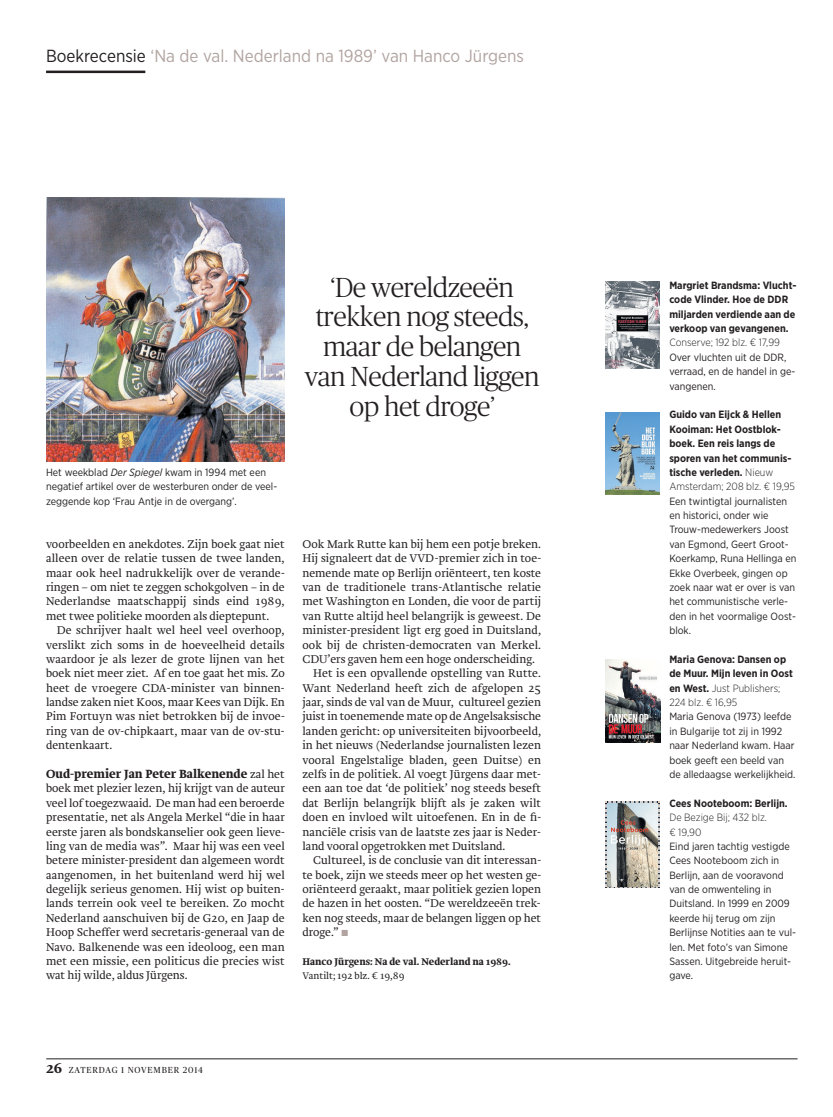
<style>
.page{position:relative;width:833px;height:1117px;background:#fff}
.page>*{position:absolute;margin:0;border:0;box-sizing:border-box;transform-origin:0 0}
.t1{font:300 27.5px/29.8px "Publico Headline";letter-spacing:-.015em;color:#231f20;text-align:center}
.t2{font:17.5px "Gotham Narrow";color:#b1a4a0}
.t3{font:700 12.25px "Brioni Std";color:#231f20}
.t4{font:300 11.75px/14.4px "Brioni Std";letter-spacing:.005em;color:#231f20;text-align:justify}
.t5{font:10.5px/14.4px "Gotham Narrow";color:#231f20}
.t6{font:700 10.5px/14.4px "Gotham Narrow";color:#231f20}
.t7{font:300 10.5px/14.4px "Gotham Narrow";color:#231f20}
.t8{font:700 10px "Brioni Std";color:#231f20}
.t9{font:300 10px "Brioni Std";color:#231f20}
.t10{font:8.75px "Publico Headline";letter-spacing:.1em;color:#231f20}
.s1{color:#231f20}
.s2{font-style:italic}
.s3{font-weight:300;font-size:11.75px}
.s4{font-family:"Publico Headline";font-weight:400;font-size:8.75px;color:#b1a4a0}
.s5{font-family:"Brioni Std";font-weight:700;font-size:15px}
.s6{font-weight:300}
</style>
<div class="page">
<hr style="left:46px;top:1058px;width:751px;height:1px;background:#231f20">
<hr style="left:46px;top:71px;width:99px;height:2px;background:#231f20">
<img style="left:46px;top:198px;width:239px;height:263px">
<img style="left:605px;top:801px;width:54px;height:86px">
<img style="left:605px;top:659px;width:55px;height:83px">
<img style="left:605px;top:281px;width:54px;height:87px">
<img style="left:605px;top:412px;width:54px;height:82px">
<h2 class="t2" style="left:46px;top:50px;width:479px"><span class="s1">Boekrecensie</span> ‘Na de val. Nederland na 1989’ van Hanco Jürgens</h2>
<h1 class="t1" style="left:305px;top:270px;width:236px">‘De wereldzeeën trekken nog steeds, maar de belangen van Nederland liggen op het droge’</h1>
<p class="t5" style="left:46px;top:466px;width:233px">Het weekblad <span class="s2">Der Spiegel</span> kwam in 1994 met een negatief artikel over de westerburen onder de veel&shy;zeggende kop ‘Frau Antje in de overgang’.</p>
<p class="t4" style="left:46px;top:536px;width:240px">voorbeelden en anekdotes. Zijn boek gaat niet alleen over de relatie tussen de twee landen, maar ook heel nadrukkelijk over de verande&shy;ringen – om niet te zeggen schokgolven – in de Nederlandse maatschappij sinds eind 1989, met twee politieke moorden als dieptepunt.</p>
<p class="t4" style="left:46px;top:622px;width:240px;text-indent:11px">De schrijver haalt wel heel veel overhoop, verslikt zich soms in de hoeveelheid details waardoor je als lezer de grote lijnen van het boek niet meer ziet. Af en toe gaat het mis. Zo heet de vroegere CDA-minister van binnen&shy;landse zaken niet Koos, maar Kees van Dijk. En Pim Fortuyn was niet betrokken bij de invoe&shy;ring van de ov-chipkaart, maar van de ov-stu&shy;dentenkaart.</p>
<p class="t3" style="left:46px;top:766px;width:240px">Oud-premier Jan Peter Balkenende <span class="s3">zal het</span></p>
<p class="t4" style="left:46px;top:781px;width:240px">boek met plezier lezen, hij krijgt van de auteur veel loftoegezwaaid. De man had een beroerde presentatie, net als Angela Merkel “die in haar eerste jaren als bondskanselier ook geen lieve&shy;ling van de media was”. Maar hij was een veel betere minister-president dan algemeen wordt aangenomen, in het buitenland werd hij wel degelijk serieus genomen. Hij wist op buiten&shy;lands terrein ook veel te bereiken. Zo mocht Nederland aanschuiven bij de G20, en Jaap de Hoop Scheffer werd secretaris-generaal van de Navo. Balkenende was een ideoloog, een man met een missie, een politicus die precies wist wat hij wilde, aldus Jürgens.</p>
<p class="t4" style="left:302px;top:536px;width:240px">Ook Mark Rutte kan bij hem een potje breken.</p>
<p class="t4" style="left:302px;top:551px;width:240px">Hij signaleert dat de VVD-premier zich in toe-</p>
<p class="t4" style="left:302px;top:565px;width:240px">nemende mate op Berlijn oriënteert, ten koste</p>
<p class="t4" style="left:302px;top:579px;width:240px">van de traditionele trans-Atlantische relatie</p>
<p class="t4" style="left:302px;top:594px;width:240px">met Washington en Londen, die voor de partij</p>
<p class="t4" style="left:302px;top:608px;width:240px">van Rutte altijd heel belangrijk is geweest. De</p>
<p class="t4" style="left:302px;top:622px;width:240px">minister-president ligt erg goed in Duitsland,</p>
<p class="t4" style="left:302px;top:637px;width:240px">ook bij de christen-democraten van Merkel.</p>
<p class="t4" style="left:302px;top:651px;width:234px">CDU’ers gaven hem een hoge onderscheiding.</p>
<p class="t4" style="left:313px;top:666px;width:229px">Het is een opvallende opstelling van Rutte.</p>
<p class="t4" style="left:302px;top:680px;width:240px">Want Nederland heeft zich de afgelopen 25</p>
<p class="t4" style="left:302px;top:694px;width:240px">jaar, sinds de val van de Muur, cultureel gezien</p>
<p class="t4" style="left:302px;top:709px;width:240px">juist in toenemende mate op de Angelsaksische</p>
<p class="t4" style="left:302px;top:723px;width:240px">landen gericht: op universiteiten bijvoorbeeld,</p>
<p class="t4" style="left:302px;top:737px;width:240px">in het nieuws (Nederlandse journalisten lezen</p>
<p class="t4" style="left:302px;top:752px;width:240px">vooral Engelstalige bladen, geen Duitse) en</p>
<p class="t4" style="left:302px;top:766px;width:240px">zelfs in de politiek. Al voegt Jürgens daar met-</p>
<p class="t4" style="left:302px;top:781px;width:240px">een aan toe dat ‘de politiek’ nog steeds beseft</p>
<p class="t4" style="left:302px;top:795px;width:240px">dat Berlijn belangrijk blijft als je zaken wilt</p>
<p class="t4" style="left:302px;top:809px;width:240px">doen en invloed wilt uitoefenen. En in de fi-</p>
<p class="t4" style="left:302px;top:824px;width:240px">nanciële crisis van de laatste zes jaar is Neder-</p>
<p class="t4" style="left:302px;top:838px;width:204px">land vooral opgetrokken met Duitsland.</p>
<p class="t4" style="left:313px;top:852px;width:229px">Cultureel, is de conclusie van dit interessan-</p>
<p class="t4" style="left:302px;top:867px;width:240px">te boek, zijn we steeds meer op het westen ge-</p>
<p class="t4" style="left:302px;top:881px;width:240px">oriënteerd geraakt, maar politiek gezien lopen</p>
<p class="t4" style="left:302px;top:896px;width:240px">de hazen in het oosten. “De wereldzeeën trek-</p>
<p class="t4" style="left:302px;top:910px;width:240px">ken nog steeds, maar de belangen liggen op het</p>
<p class="t4" style="left:302px;top:924px;width:48px">droge.” <span class="s4">■</span></p>
<p class="t8" style="left:302px;top:955px;width:210px">Hanco Jürgens: Na de val. Nederland na 1989.</p>
<p class="t9" style="left:302px;top:969px;width:104px">Vantilt; 192 blz. € 19,89</p>
<p class="t10" style="left:46px;top:1063px;width:158px"><span class="s5">26</span> ZATERDAG 1 NOVEMBER 2014</p>
<p class="t6" style="left:669px;top:279px;width:128px">Margriet Brandsma: Vlucht&shy;code Vlinder. Hoe de DDR miljarden verdiende aan de verkoop van gevangenen.</p>
<p class="t7" style="left:669px;top:335px;width:112px">Conserve; 192 blz. € 17,99</p>
<p class="t5" style="left:669px;top:351px;width:127px">Over vluchten uit de DDR, verraad, en de handel in ge&shy;vangenen.</p>
<p class="t6" style="left:669px;top:408px;width:127px">Guido van Eijck &amp; Hellen<br>Kooiman: Het Oostblok&shy;boek. Een reis langs de sporen van het communis&shy;tische verleden. <span class="s6">Nieuw<br>Amsterdam; 208 blz. € 19,95</span></p>
<p class="t5" style="left:669px;top:494px;width:129px">Een twintigtal journalisten en historici, onder wie<br>Trouw-medewerkers Joost van Egmond, Geert Groot-<br>Koerkamp, Runa Hellinga en<br>Ekke Overbeek, gingen op zoek naar wat er over is van het communistische verle&shy;den in het voormalige Oost&shy;blok.</p>
<p class="t6" style="left:669px;top:653px;width:125px">Maria Genova: Dansen op de Muur. Mijn leven in Oost en West. <span class="s6">Just Publishers;<br>224 blz. € 16,95</span></p>
<p class="t5" style="left:669px;top:710px;width:128px">Maria Genova (1973) leefde in Bulgarije tot zij in 1992 naar Nederland kwam. Haar boek geeft een beeld van de alledaagse werkelijkheid.</p>
<p class="t6" style="left:669px;top:796px;width:120px">Cees Nooteboom: Berlijn.</p>
<p class="t7" style="left:669px;top:810px;width:99px">De Bezige Bij; 432 blz. € 19,90</p>
<p class="t5" style="left:669px;top:839px;width:128px">Eind jaren tachtig vestigde<br>Cees Nooteboom zich in<br>Berlijn, aan de vooravond van de omwenteling in<br>Duitsland. In 1999 en 2009 keerde hij terug om zijn<br>Berlijnse Notities aan te vul&shy;len. Met foto’s van Simone<br>Sassen. Uitgebreide heruit&shy;gave.</p>
</div>
